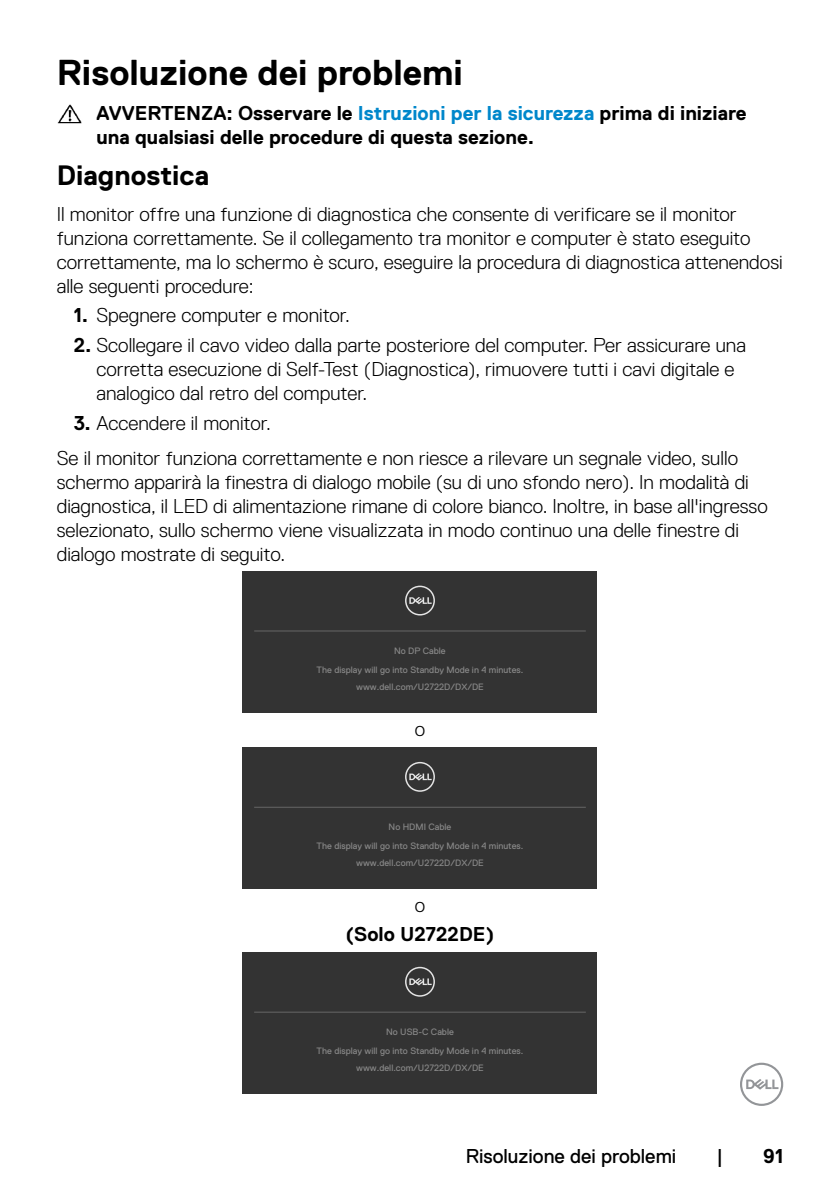
<style>
.page{position:relative;width:840px;height:1191px;background:#fff}
.page>*{position:absolute;margin:0;border:0;box-sizing:border-box;transform-origin:0 0}
.t1{font:700 36px "Dell Replica";color:#000}
.t2{font:700 28px "Dell Replica";color:#000}
.t3{font:300 20px/24px "Dell Replica";color:#000}
.t4{font:700 20px/24px "Dell Replica";color:#000}
.t5{font:20px "Dell Replica";color:#000}
.t6{font:9.2px/19.2px "Dell Replica";color:#888;text-align:center}
.s1{color:#0087cb}
.s2{font-weight:700}
</style>
<div class="page">
<svg style="left:740px;top:1062px;width:42px;height:44px"></svg>
<img style="left:57px;top:104px;width:25px;height:20px">
<div style="left:243px;top:570px;width:353px;height:142px;background:#333"></div>
<hr style="left:254px;top:630px;width:331px;height:1px;background:#666">
<svg style="left:405px;top:585px;width:29px;height:30px"></svg>
<div style="left:243px;top:747px;width:353px;height:141px;background:#333"></div>
<hr style="left:254px;top:806px;width:331px;height:1px;background:#666">
<svg style="left:405px;top:762px;width:29px;height:30px"></svg>
<div style="left:243px;top:952px;width:353px;height:141px;background:#333"></div>
<hr style="left:254px;top:1011px;width:331px;height:1px;background:#666">
<svg style="left:405px;top:966px;width:29px;height:30px"></svg>
<h1 class="t1" style="left:57px;top:52px;width:407px">Risoluzione dei problemi</h1>
<p class="t4" style="left:96px;top:101px;width:651px">AVVERTENZA: Osservare le <span class="s1">Istruzioni per la sicurezza</span> prima di iniziare una qualsiasi delle procedure di questa sezione.</p>
<h2 class="t2" style="left:57px;top:160px;width:154px">Diagnostica</h2>
<p class="t3" style="left:57px;top:202px;width:727px">Il monitor offre una funzione di diagnostica che consente di verificare se il monitor funziona correttamente. Se il collegamento tra monitor e computer è stato eseguito correttamente, ma lo schermo è scuro, eseguire la procedura di diagnostica attenendosi alle seguenti procedure:</p>
<p class="t3" style="left:74px;top:303px;width:277px"><span class="s2">1.</span> Spegnere computer e monitor.</p>
<p class="t3" style="left:96px;top:333px;width:650px;text-indent:-23px"><span class="s2">2.</span> Scollegare il cavo video dalla parte posteriore del computer. Per assicurare una corretta esecuzione di Self-Test (Diagnostica), rimuovere tutti i cavi digitale e analogico dal retro del computer.</p>
<p class="t3" style="left:57px;top:405px;width:682px;line-height:35.4px;text-indent:17px"><span class="s2">3.</span> Accendere il monitor.<br>Se il monitor funziona correttamente e non riesce a rilevare un segnale video, sullo</p>
<p class="t3" style="left:57px;top:470px;width:712px">schermo apparirà la finestra di dialogo mobile (su di uno sfondo nero). In modalità di diagnostica, il LED di alimentazione rimane di colore bianco. Inoltre, in base all'ingresso selezionato, sullo schermo viene visualizzata in modo continuo una delle finestre di dialogo mostrate di seguito.</p>
<p class="t6" style="left:316px;top:641px;width:208px">No DP Cable<br>The display will go into Standby Mode in 4 minutes.</p>
<p class="t6" style="left:356px;top:677px;width:129px">www.dell.com/U2722D/DX/DE</p>
<p class="t3" style="left:414px;top:717px;width:12px">o</p>
<p class="t6" style="left:316px;top:817px;width:208px">No HDMI Cable<br>The display will go into Standby Mode in 4 minutes.</p>
<p class="t6" style="left:356px;top:853px;width:129px">www.dell.com/U2722D/DX/DE</p>
<p class="t3" style="left:414px;top:893px;width:12px">o</p>
<p class="t4" style="left:345px;top:922px;width:150px">(Solo U2722DE)</p>
<p class="t6" style="left:316px;top:1022px;width:208px">No USB-C Cable<br>The display will go into Standby Mode in 4 minutes.</p>
<p class="t6" style="left:356px;top:1058px;width:129px">www.dell.com/U2722D/DX/DE</p>
<p class="t5" style="left:465px;top:1144px;width:212px">Risoluzione dei problemi</p>
<p class="t5" style="left:716px;top:1144px;width:8px">|</p>
<p class="t4" style="left:762px;top:1143px;width:21px">91</p>
</div>
